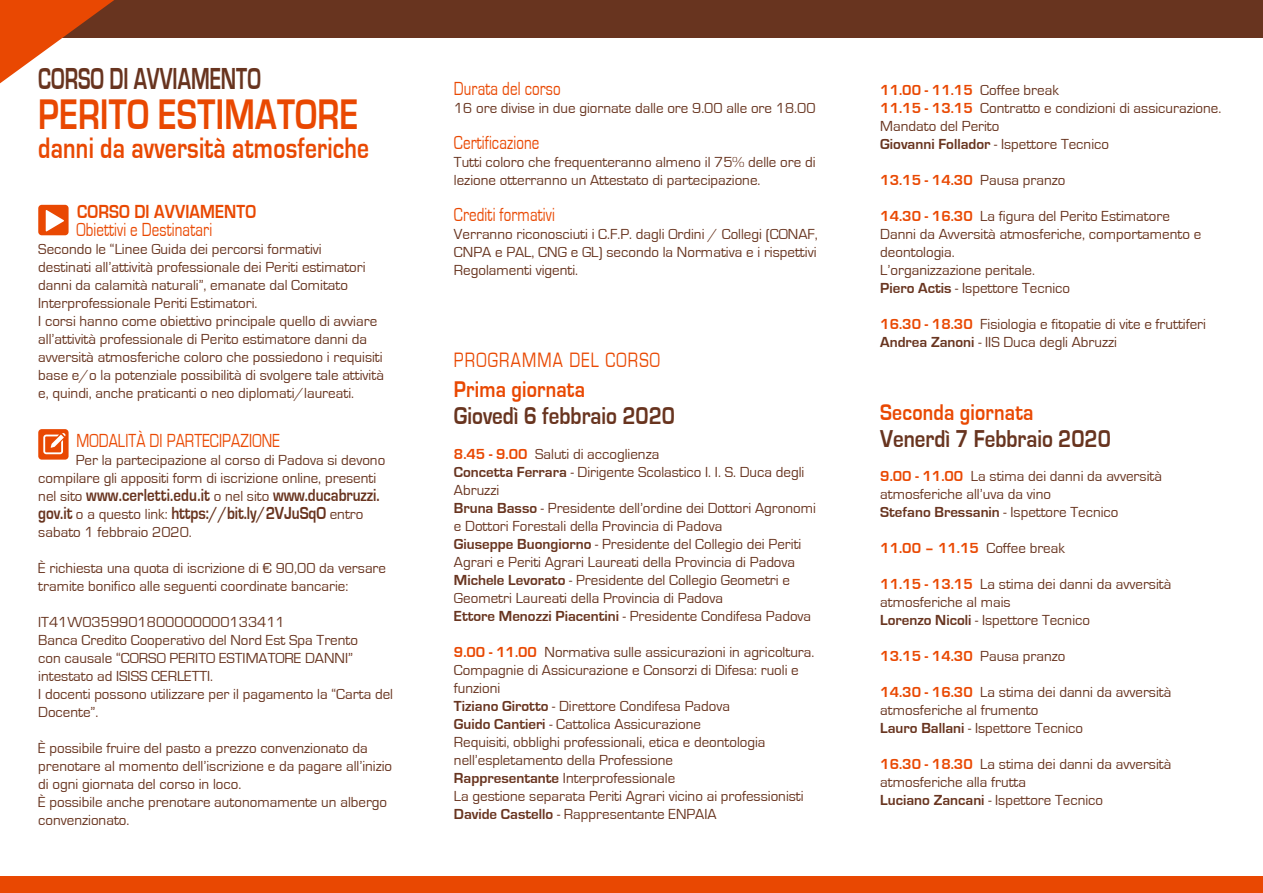
<style>
.page{position:relative;width:1263px;height:893px;background:#fff}
.page>*{position:absolute;margin:0;border:0;box-sizing:border-box;transform-origin:0 0}
.t1{font:700 44.1px "Eurostile";letter-spacing:.01em;color:#e94802;scale:.77 1}
.t2{font:700 31.35px "Eurostile";color:#68341f;scale:.67 1}
.t3{font:700 30.45px "Eurostile";letter-spacing:.01em;color:#e94802;scale:.77 1}
.t4{font:700 25.2px "Eurostile";color:#68341f;scale:.83 1}
.t5{font:700 23.4px "Eurostile";letter-spacing:.01em;color:#e94802;scale:.85 1}
.t6{font:21.45px "Eurostile";letter-spacing:.075em;color:#e94802;scale:.77 1}
.t7{font:19.5px "Eurostile";letter-spacing:.01em;color:#e94802;scale:.77 1}
.t8{font:700 19.5px "Eurostile";letter-spacing:.01em;color:#e94802;scale:.85 1}
.t9{font:700 18px/18px "Eurostile";letter-spacing:-.005em;color:#68341f;scale:.83 1}
.t10{font:15px/18px "Eurostile";color:#68341f}
.t11{font:700 15px "Eurostile";color:#e94802}
.s1{font-weight:400;font-size:15px}
.s2{font-weight:700;color:#e94802}
.s3{font-weight:700}
.s4{font-weight:400;color:#68341f}
</style>
<div class="page">
<div style="left:43px;top:0;width:1220px;height:38px;background:#68341f"></div>
<div style="left:0;top:877px;width:1263px;height:16px;background:#e94802"></div>
<svg style="left:0;top:0;width:114px;height:83px"></svg>
<div style="left:38px;top:205px;width:31px;height:30px;background:#e94802;border-radius:3px"></div>
<svg style="left:46px;top:210px;width:18px;height:21px"></svg>
<div style="left:38px;top:429px;width:31px;height:31px;background:#e94802;border-radius:3px"></div>
<svg style="left:43px;top:433px;width:22px;height:21px"></svg>
<h2 class="t2" style="left:38px;top:61px;width:334px">CORSO DI AVVIAMENTO</h2>
<h1 class="t1" style="left:38px;top:91px;width:417px">PERITO ESTIMATORE</h1>
<h3 class="t3" style="left:38px;top:131px;width:431px">danni da avversità atmosferiche</h3>
<h3 class="t8" style="left:77px;top:201px;width:212px">CORSO DI AVVIAMENTO</h3>
<h3 class="t7" style="left:76px;top:219px;width:178px">Obiettivi e Destinatari</h3>
<p class="t10" style="left:38px;top:240px;width:347px">Secondo le “Linee Guida dei percorsi formativi<br>destinati all’attività professionale dei Periti estimatori danni da calamità naturali”, emanate dal Comitato Interprofessionale Periti Estimatori.<br>I corsi hanno come obiettivo principale quello di avviare all’attività professionale di Perito estimatore danni da avversità atmosferiche coloro che possiedono i requisiti base e/o la potenziale possibilità di svolgere tale attività e, quindi, anche praticanti o neo diplomati/laureati.</p>
<h3 class="t7" style="left:76px;top:430px;width:266px">MODALITÀ DI PARTECIPAZIONE</h3>
<p class="t10" style="left:38px;top:451px;width:349px;text-indent:37px">Per la partecipazione al corso di Padova si devono compilare gli appositi form di iscrizione online, presenti</p>
<p class="t9" style="left:38px;top:486px;width:413px"><span class="s1">nel sito</span> www.cerletti.edu.it <span class="s1">o nel sito</span> www.ducabruzzi. gov.it <span class="s1">o a questo link:</span> https://bit.ly/2VJuSqO <span class="s1">entro</span></p>
<p class="t10" style="left:38px;top:523px;width:155px">sabato 1 febbraio 2020.</p>
<p class="t10" style="left:38px;top:559px;width:349px">È richiesta una quota di iscrizione di € 90,00 da versare tramite bonifico alle seguenti coordinate bancarie:</p>
<p class="t10" style="left:38px;top:613px;width:356px">IT41W0359901800000000133411<br>Banca Credito Cooperativo del Nord Est Spa Trento<br>con causale “CORSO PERITO ESTIMATORE DANNI” intestato ad ISISS CERLETTI.<br>I docenti possono utilizzare per il pagamento la “Carta del Docente”.</p>
<p class="t10" style="left:38px;top:739px;width:355px">È possibile fruire del pasto a prezzo convenzionato da prenotare al momento dell’iscrizione e da pagare all’inizio di ogni giornata del corso in loco.<br>È possibile anche prenotare autonomamente un albergo convenzionato.</p>
<h3 class="t7" style="left:454px;top:78px;width:140px">Durata del corso</h3>
<p class="t10" style="left:454px;top:99px;width:363px">16 ore divise in due giornate dalle ore 9.00 alle ore 18.00</p>
<h3 class="t7" style="left:454px;top:132px;width:113px">Certificazione</h3>
<p class="t10" style="left:454px;top:153px;width:363px">Tutti coloro che frequenteranno almeno il 75% delle ore di lezione otterranno un Attestato di partecipazione.</p>
<h3 class="t7" style="left:454px;top:204px;width:133px">Crediti formativi</h3>
<p class="t10" style="left:454px;top:225px;width:365px;text-align:justify">Verranno riconosciuti i C.F.P. dagli Ordini / Collegi (CONAF, CNPA e PAL, CNG e GL) secondo la Normativa e i rispettivi Regolamenti vigenti.</p>
<h3 class="t6" style="left:454px;top:348px;width:269px">PROGRAMMA DEL CORSO</h3>
<h3 class="t5" style="left:454px;top:377px;width:156px">Prima giornata</h3>
<h3 class="t4" style="left:454px;top:402px;width:268px">Giovedì 6 febbraio 2020</h3>
<p class="t10" style="left:454px;top:445px;width:363px"><span class="s2">8.45 - 9.00</span> Saluti di accoglienza<br><span class="s3">Concetta Ferrara</span> - Dirigente Scolastico I. I. S. Duca degli Abruzzi<br><span class="s3">Bruna Basso</span> - Presidente dell’ordine dei Dottori Agronomi e Dottori Forestali della Provincia di Padova<br><span class="s3">Giuseppe Buongiorno</span> - Presidente del Collegio dei Periti Agrari e Periti Agrari Laureati della Provincia di Padova <span class="s3">Michele Levorato</span> - Presidente del Collegio Geometri e Geometri Laureati della Provincia di Padova<br><span class="s3">Ettore Menozzi Piacentini</span> - Presidente Condifesa Padova</p>
<p class="t10" style="left:454px;top:643px;width:362px"><span class="s2">9.00 - 11.00</span> Normativa sulle assicurazioni in agricoltura.<br>Compagnie di Assicurazione e Consorzi di Difesa: ruoli e funzioni<br><span class="s3">Tiziano Girotto</span> - Direttore Condifesa Padova<br><span class="s3">Guido Cantieri</span> - Cattolica Assicurazione<br>Requisiti, obblighi professionali, etica e deontologia nell’espletamento della Professione<br><span class="s3">Rappresentante</span> Interprofessionale<br>La gestione separata Periti Agrari vicino ai professionisti <span class="s3">Davide Castello</span> - Rappresentante ENPAIA</p>
<p class="t10" style="left:880px;top:81px;width:343px"><span class="s2">11.00 - 11.15</span> Coffee break<br><span class="s2">11.15 - 13.15</span> Contratto e condizioni di assicurazione.<br>Mandato del Perito<br><span class="s3">Giovanni Follador</span> - Ispettore Tecnico</p>
<p class="t11" style="left:880px;top:172px;width:187px">13.15 - 14.30 <span class="s4">Pausa pranzo</span></p>
<p class="t10" style="left:880px;top:207px;width:323px"><span class="s2">14.30 - 16.30</span> La figura del Perito Estimatore Danni da Avversità atmosferiche, comportamento e deontologia.<br>L’organizzazione peritale.<br><span class="s3">Piero Actis</span> - Ispettore Tecnico</p>
<p class="t10" style="left:880px;top:315px;width:327px"><span class="s2">16.30 - 18.30</span> Fisiologia e fitopatie di vite e fruttiferi<br><span class="s3">Andrea Zanoni</span> - IIS Duca degli Abruzzi</p>
<h3 class="t5" style="left:880px;top:400px;width:182px">Seconda giornata</h3>
<h3 class="t4" style="left:880px;top:425px;width:279px">Venerdì 7 Febbraio 2020</h3>
<p class="t10" style="left:880px;top:468px;width:283px"><span class="s2">9.00 - 11.00</span> La stima dei danni da avversità atmosferiche all’uva da vino<br><span class="s3">Stefano Bressanin</span> - Ispettore Tecnico</p>
<p class="t11" style="left:880px;top:540px;width:186px">11.00 – 11.15 <span class="s4">Coffee break</span></p>
<p class="t10" style="left:880px;top:576px;width:293px"><span class="s2">11.15 - 13.15</span> La stima dei danni da avversità atmosferiche al mais<br><span class="s3">Lorenzo Nicoli</span> - Ispettore Tecnico</p>
<p class="t11" style="left:880px;top:648px;width:187px">13.15 - 14.30 <span class="s4">Pausa pranzo</span></p>
<p class="t10" style="left:880px;top:684px;width:293px"><span class="s2">14.30 - 16.30</span> La stima dei danni da avversità atmosferiche al frumento<br><span class="s3">Lauro Ballani</span> - Ispettore Tecnico</p>
<p class="t10" style="left:880px;top:756px;width:293px"><span class="s2">16.30 - 18.30</span> La stima dei danni da avversità atmosferiche alla frutta<br><span class="s3">Luciano Zancani</span> - Ispettore Tecnico</p>
</div>
